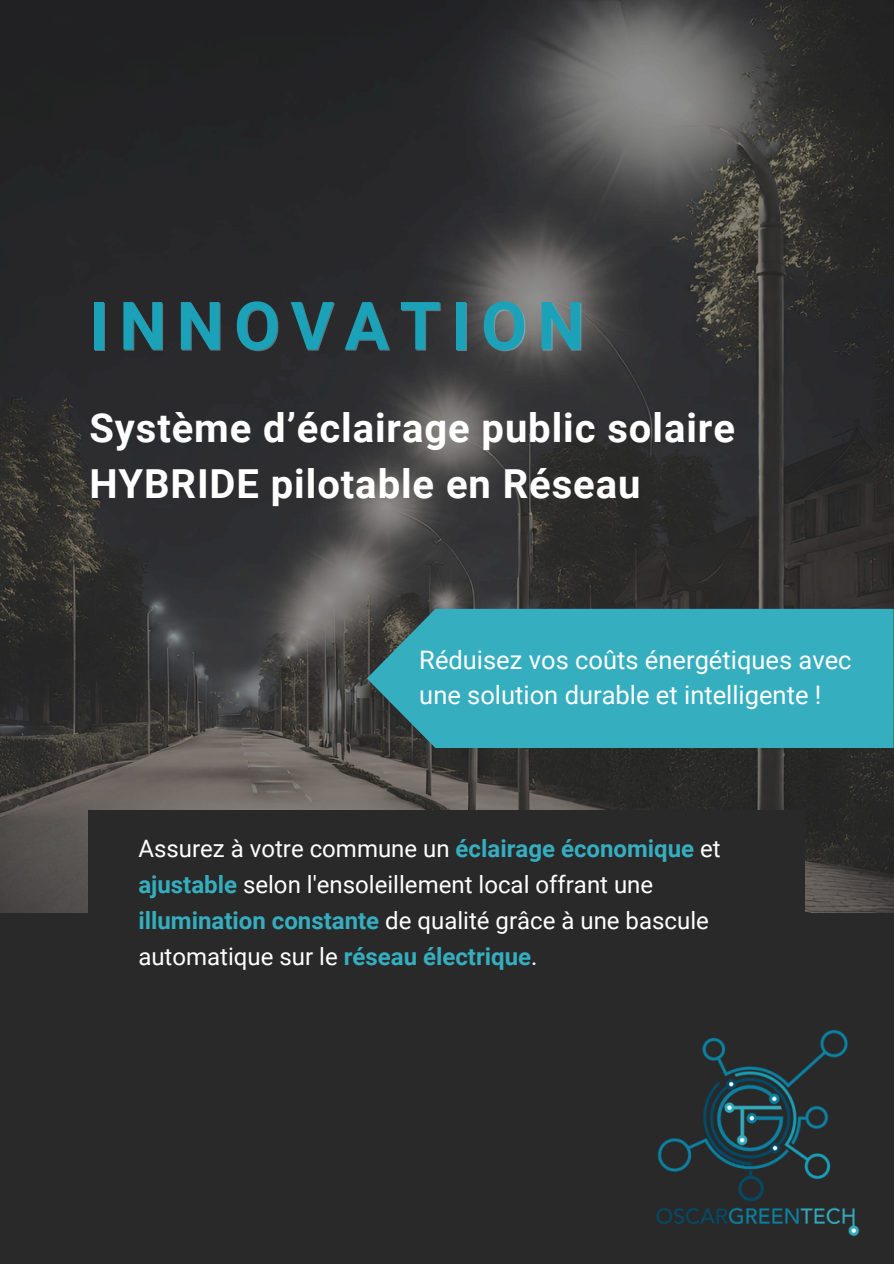
<style>
.page{position:relative;width:894px;height:1264px;background:#fff}
.page>*{position:absolute;margin:0;border:0;box-sizing:border-box;transform-origin:0 0}
.t1{font:700 66.6px "Roboto";letter-spacing:.155em;color:#1ba1b8}
.t2{font:700 39.9px/55.1px "Roboto";letter-spacing:.025em;color:#fff}
.t3{font:25.5px/34.8px "Roboto";color:#fff}
.t4{font:24px/36px "Roboto";color:#fff}
.s1{font-weight:700;color:#35aec0}
</style>
<div class="page">
<div style="left:0;top:0;width:893px;height:1263px;background:#292929"></div>
<img style="left:0;top:0;width:893px;height:912px">
<img style="left:656px;top:1029px;width:204px;height:208px">
<div style="left:366px;top:609px;width:527px;height:139px;background:#35aec0"></div>
<div style="left:88px;top:810px;width:716px;height:204px;background:#292929"></div>
<h2 class="t1" style="left:89px;top:287px;width:496px">INNOVATION</h2>
<h1 class="t2" style="left:89px;top:401px;width:647px">Système d’éclairage public solaire<br>HYBRIDE pilotable en Réseau</h1>
<p class="t3" style="left:419px;top:643px;width:433px">Réduisez vos coûts énergétiques avec une solution durable et intelligente !</p>
<p class="t4" style="left:138px;top:830px;width:583px">Assurez à votre commune un <span class="s1">éclairage économique</span> et <span class="s1">ajustable</span> selon l'ensoleillement local offrant une <span class="s1">illumination constante</span> de qualité grâce à une bascule automatique sur le <span class="s1">réseau électrique</span>.</p>
</div>
